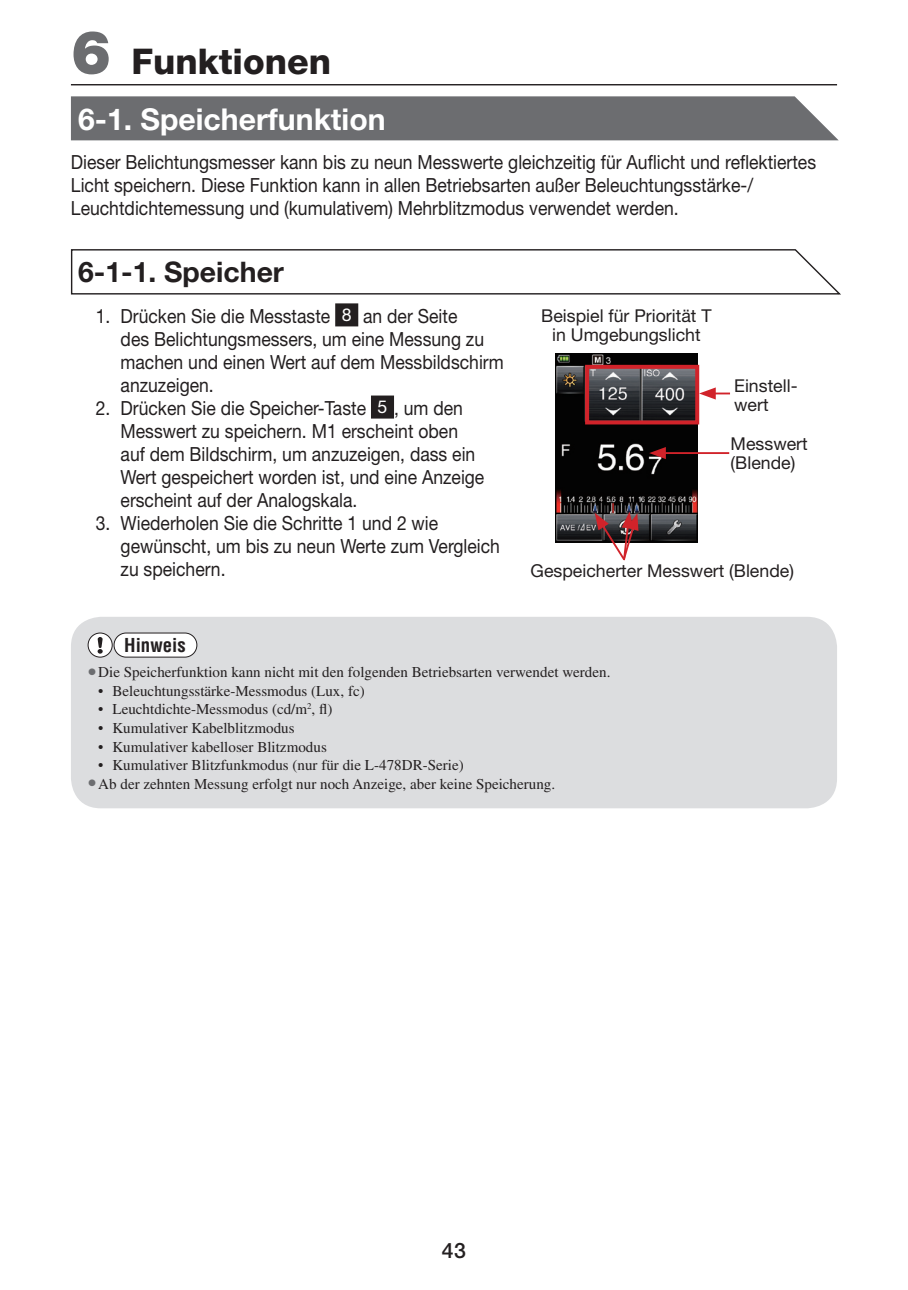
<style>
.page{position:relative;width:908px;height:1290px;background:#fff}
.page>*{position:absolute;margin:0;border:0;box-sizing:border-box;transform-origin:0 0}
.A_Head{font:800 35.5px "Helvetica Neue LT Std";color:#231f20}
.B_Head{font:700 30px "Helvetica Neue LT Std";color:#fff}
.B_Head2{font:700 28.25px "Helvetica Neue LT Std";color:#231f20}
.t1{font:500 21.25px "Helvetica Neue LT Std";color:#231f20}
._00_body_indent{font:19.5px/23px "Helvetica Neue LT Std";color:#231f20;scale:.9 1}
._00_body{font:19.5px/23px "Helvetica Neue LT Std";color:#231f20;scale:.9 1}
.t2{font:700 condensed 18.75px "Helvetica";color:#231f20}
._01_Caps_11Q{font:17.75px/19.5px "Helvetica Neue LT Std";color:#231f20;text-align:center}
.t3{font:17.75px "Helvetica Neue LT Std";color:#fff}
.Note00{font:15px "Times";color:#231f20}
.s1{font-weight:900;font-size:60.25px;color:#6c6d70}
.s2{font-size:24.75px;color:#6c6d70}
</style>
<div class="page">
<hr style="left:71px;top:84px;width:765px;height:1px;background:#231f20">
<div style="left:71px;top:96px;width:767px;height:44px;background:#6c6d70"></div>
<svg style="left:70px;top:249px;width:771px;height:46px"></svg>
<div style="left:336px;top:305px;width:21px;height:20px;background:#231f20"></div>
<div style="left:335px;top:303px;width:23px;height:23px;border:2px solid #231f20"></div>
<div style="left:372px;top:397px;width:20px;height:20px;background:#231f20"></div>
<div style="left:371px;top:395px;width:23px;height:24px;border:2px solid #231f20"></div>
<div style="left:71px;top:617px;width:765px;height:191px;background:#dcdddf;border-radius:30px"></div>
<div style="left:88px;top:633px;width:24px;height:24px;background:#fff;border-radius:50%"></div>
<div style="left:88px;top:632px;width:25px;height:25px;border:1px solid #231f20;border-radius:50%"></div>
<div style="left:114px;top:633px;width:83px;height:24px;background:#fff;border-radius:12px"></div>
<div style="left:113px;top:632px;width:84px;height:25px;border:1px solid #231f20;border-radius:12px"></div>
<svg style="left:97px;top:637px;width:6px;height:17px"></svg>
<img style="left:555px;top:354px;width:142px;height:189px">
<div style="left:585px;top:365px;width:114px;height:59px;border:4px solid #d1232a"></div>
<svg style="left:594px;top:512px;width:44px;height:49px"></svg>
<svg style="left:698px;top:387px;width:31px;height:12px"></svg>
<hr style="left:661px;top:452px;width:68px;height:2px;background:#d1232a">
<svg style="left:649px;top:447px;width:16px;height:12px"></svg>
<p class="A_Head" style="left:71px;top:40px;width:261px"><span class="s1">6</span> Funktionen</p>
<p class="B_Head" style="left:78px;top:100px;width:309px">6-1. Speicherfunktion</p>
<p class="_00_body" style="left:71px;top:150px;width:829px">Dieser Belichtungsmesser kann bis zu neun Messwerte gleichzeitig für Auflicht und reflektiertes<br>Licht speichern. Diese Funktion kann in allen Betriebsarten außer Beleuchtungsstärke-/<br>Leuchtdichtemessung und (kumulativem) Mehrblitzmodus verwendet werden.</p>
<p class="B_Head2" style="left:78px;top:255px;width:207px">6-1-1. Speicher</p>
<p class="_00_body_indent" style="left:96px;top:304px;width:262px">1. Drücken Sie die Messtaste</p>
<p class="t3" style="left:341px;top:304px;width:11px">8</p>
<p class="_00_body_indent" style="left:120px;top:304px;width:427px;text-indent:242px">an der Seite<br>des Belichtungsmessers, um eine Messung zu machen und einen Wert auf dem Messbildschirm anzuzeigen.</p>
<p class="_00_body_indent" style="left:96px;top:396px;width:302px">2. Drücken Sie die Speicher-Taste</p>
<p class="t3" style="left:377px;top:396px;width:11px">5</p>
<p class="_00_body_indent" style="left:120px;top:396px;width:405px;text-indent:273px">, um den Messwert zu speichern. M1 erscheint oben auf dem Bildschirm, um anzuzeigen, dass ein Wert gespeichert worden ist, und eine Anzeige erscheint auf der Analogskala.</p>
<p class="_00_body_indent" style="left:120px;top:511px;width:423px;text-indent:-25px">3. Wiederholen Sie die Schritte 1 und 2 wie gewünscht, um bis zu neun Werte zum Vergleich zu speichern.</p>
<p class="_01_Caps_11Q" style="left:541px;top:305px;width:172px">Beispiel für Priorität T in Umgebungslicht</p>
<p class="_01_Caps_11Q" style="left:733px;top:375px;width:65px">Einstell-</p>
<p class="_01_Caps_11Q" style="left:733px;top:395px;width:36px">wert</p>
<p class="_01_Caps_11Q" style="left:730px;top:433px;width:79px">Messwert</p>
<p class="_01_Caps_11Q" style="left:730px;top:453px;width:66px">(Blende)</p>
<p class="_01_Caps_11Q" style="left:530px;top:560px;width:265px">Gespeicherter Messwert (Blende)</p>
<p class="t2" style="left:124px;top:633px;width:63px">Hinweis</p>
<p class="Note00" style="left:88px;top:664px;width:524px"><span class="s2">•</span>Die Speicherfunktion kann nicht mit den folgenden Betriebsarten verwendet werden.</p>
<p class="Note00" style="left:98px;top:682px;width:268px">• Beleuchtungsstärke-Messmodus (Lux, fc)</p>
<p class="Note00" style="left:98px;top:701px;width:235px">• Leuchtdichte-Messmodus (cd/m<sup>2</sup>, fl)</p>
<p class="Note00" style="left:98px;top:719px;width:198px">• Kumulativer Kabelblitzmodus</p>
<p class="Note00" style="left:98px;top:738px;width:230px">• Kumulativer kabelloser Blitzmodus</p>
<p class="Note00" style="left:98px;top:757px;width:367px">• Kumulativer Blitzfunkmodus (nur für die L-478DR-Serie)</p>
<p class="Note00" style="left:88px;top:775px;width:469px"><span class="s2">•</span>Ab der zehnten Messung erfolgt nur noch Anzeige, aber keine Speicherung.</p>
<p class="t1" style="left:442px;top:1238px;width:26px">43</p>
</div>
